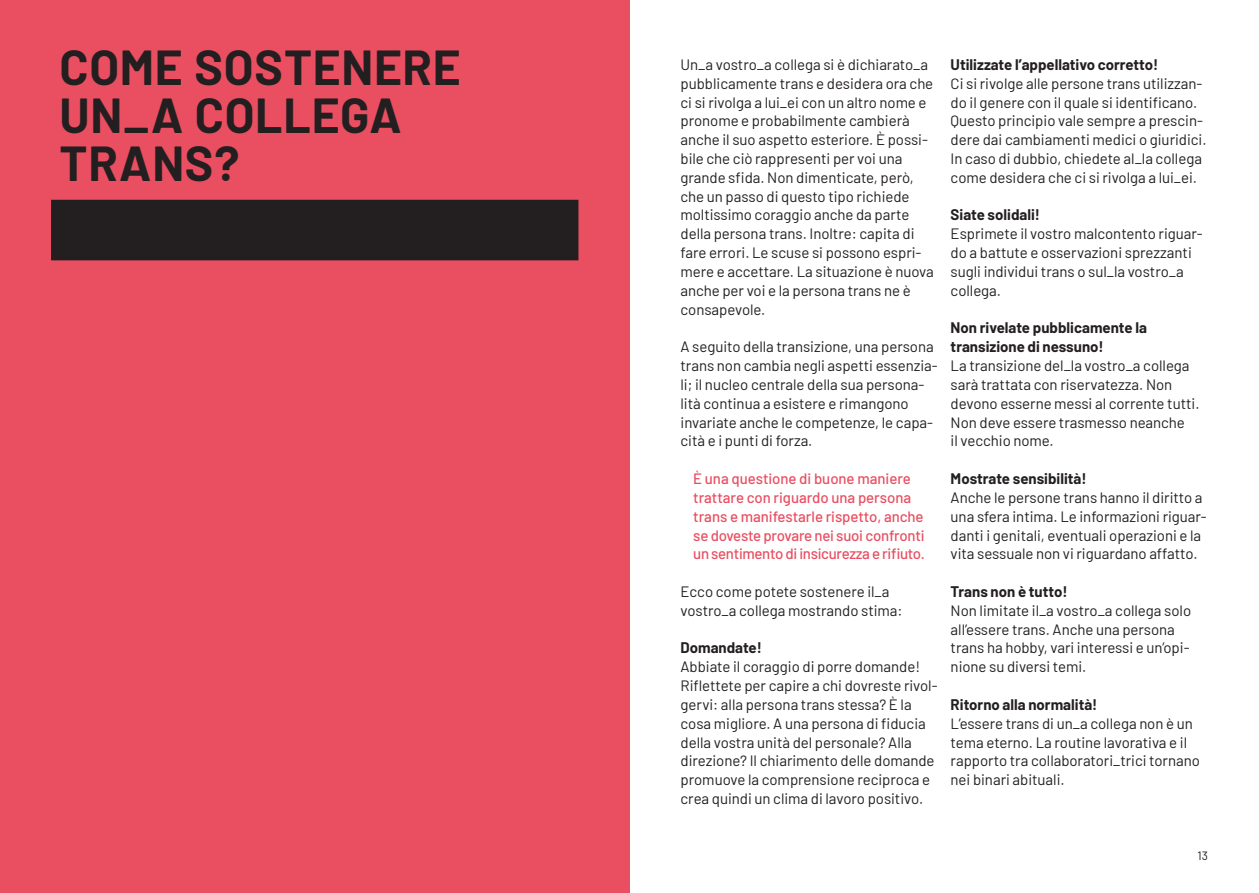
<style>
.page{position:relative;width:1259px;height:893px;background:#fff}
.page>*{position:absolute;margin:0;border:0;box-sizing:border-box;transform-origin:0 0}
.t1{font:700 48px/48px "Barlow";letter-spacing:.015em;color:#231f20}
.t2{font:15px/18.9px "Barlow";color:#231f20}
.t3{font:700 15px/18.8px "Barlow";color:#231f20}
.t4{font:500 15px/18.8px "Barlow";letter-spacing:-.01em;color:#e94e61}
.t5{font:12px "Barlow";color:#231f20}
</style>
<div class="page">
<div style="left:0;top:0;width:629px;height:893px;background:#e94e61"></div>
<div style="left:51px;top:200px;width:527px;height:60px;background:#231f20"></div>
<h1 class="t1" style="left:60px;top:40px;width:403px">COME SOSTENERE<br>UN_A COLLEGA<br>TRANS?</h1>
<p class="t2" style="left:680px;top:54px;width:255px">Un_a vostro_a collega si è dichiarato_a pubblicamente trans e desidera ora che ci si rivolga a lui_ei con un altro nome e pronome e probabilmente cambierà anche il suo aspetto esteriore. È possi&shy;bile che ciò rappresenti per voi una grande sfida. Non dimenticate, però, che un passo di questo tipo richiede moltissimo coraggio anche da parte della persona trans. Inoltre: capita di fare errori. Le scuse si possono espri&shy;mere e accettare. La situazione è nuova anche per voi e la persona trans ne è consapevole.</p>
<p class="t2" style="left:680px;top:336px;width:259px">A seguito della transizione, una persona trans non cambia negli aspetti essenzia&shy;li; il nucleo centrale della sua persona&shy;lità continua a esistere e rimangono invariate anche le competenze, le capa&shy;cità e i punti di forza.</p>
<p class="t4" style="left:693px;top:468px;width:233px">È una questione di buone maniere trattare con riguardo una persona trans e manifestarle rispetto, anche se doveste provare nei suoi confronti un sentimento di insicurezza e rifiuto.</p>
<p class="t2" style="left:680px;top:581px;width:224px">Ecco come potete sostenere il_a vostro_a collega mostrando stima:</p>
<p class="t3" style="left:680px;top:637px;width:83px">Domandate!</p>
<p class="t2" style="left:680px;top:656px;width:258px">Abbiate il coraggio di porre domande!<br>Riflettete per capire a chi dovreste rivol&shy;gervi: alla persona trans stessa? È la cosa migliore. A una persona di fiducia della vostra unità del personale? Alla direzione? Il chiarimento delle domande promuove la comprensione reciproca e crea quindi un clima di lavoro positivo.</p>
<p class="t3" style="left:950px;top:54px;width:209px">Utilizzate l’appellativo corretto!</p>
<p class="t2" style="left:950px;top:73px;width:257px">Ci si rivolge alle persone trans utilizzan&shy;do il genere con il quale si identificano.<br>Questo principio vale sempre a prescin&shy;dere dai cambiamenti medici o giuridici.<br>In caso di dubbio, chiedete al_la collega come desidera che ci si rivolga a lui_ei.</p>
<p class="t3" style="left:950px;top:205px;width:91px">Siate solidali!</p>
<p class="t2" style="left:950px;top:223px;width:254px">Esprimete il vostro malcontento riguar&shy;do a battute e osservazioni sprezzanti sugli individui trans o sul_la vostro_a collega.</p>
<p class="t3" style="left:950px;top:317px;width:198px">Non rivelate pubblicamente la transizione di nessuno!</p>
<p class="t2" style="left:950px;top:355px;width:250px">La transizione del_la vostro_a collega sarà trattata con riservatezza. Non devono esserne messi al corrente tutti.<br>Non deve essere trasmesso neanche<br>il vecchio nome.</p>
<p class="t3" style="left:950px;top:468px;width:138px">Mostrate sensibilità!</p>
<p class="t2" style="left:950px;top:487px;width:258px">Anche le persone trans hanno il diritto a una sfera intima. Le informazioni riguar&shy;danti i genitali, eventuali operazioni e la vita sessuale non vi riguardano affatto.</p>
<p class="t3" style="left:950px;top:581px;width:118px">Trans non è tutto!</p>
<p class="t2" style="left:950px;top:600px;width:242px">Non limitate il_a vostro_a collega solo all’essere trans. Anche una persona trans ha hobby, vari interessi e un’opi&shy;nione su diversi temi.</p>
<p class="t3" style="left:950px;top:694px;width:148px">Ritorno alla normalità!</p>
<p class="t2" style="left:950px;top:713px;width:251px">L’essere trans di un_a collega non è un tema eterno. La routine lavorativa e il rapporto tra collaboratori_trici tornano nei binari abituali.</p>
<p class="t5" style="left:1197px;top:847px;width:12px">13</p>
</div>
